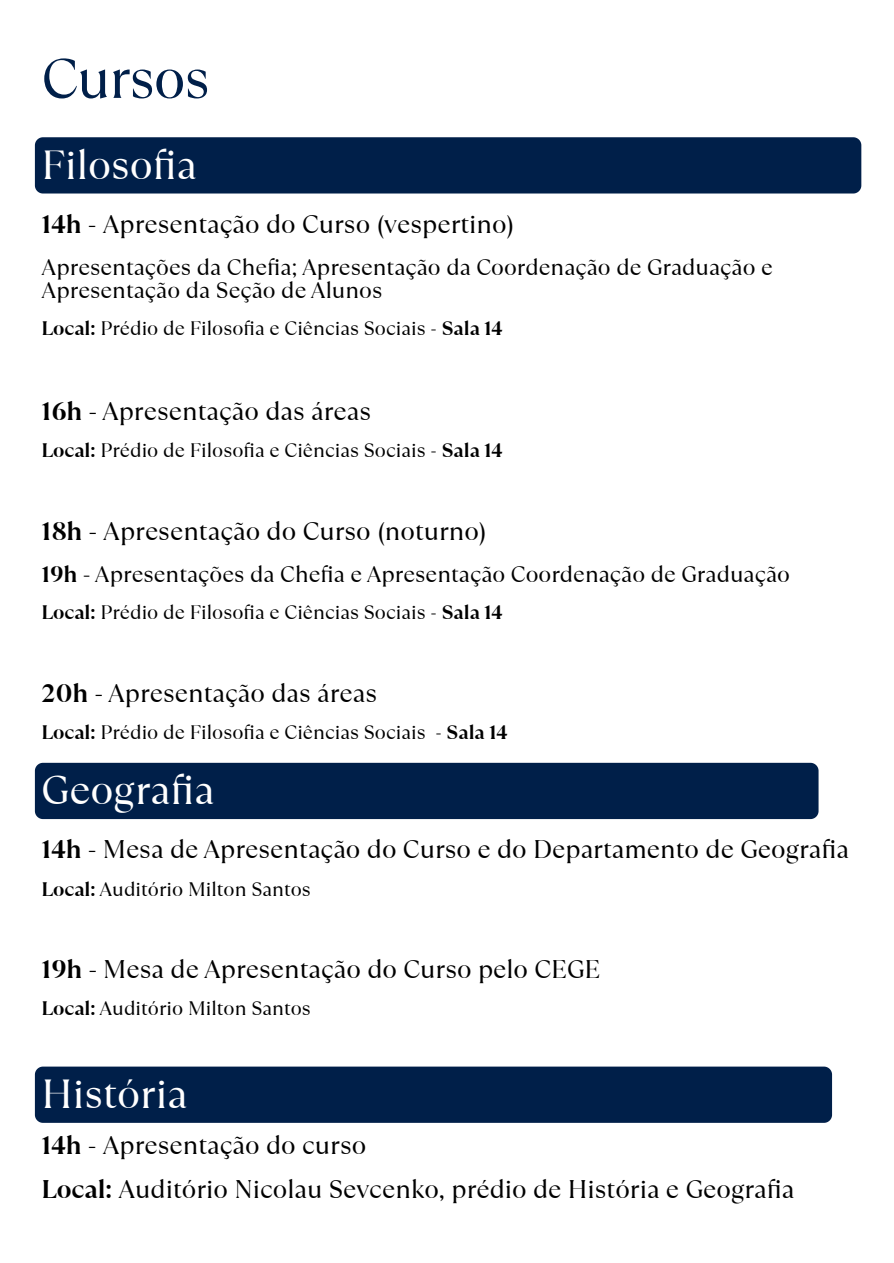
<style>
.page{position:relative;width:894px;height:1263px;background:#fff}
.page>*{position:absolute;margin:0;border:0;box-sizing:border-box;transform-origin:0 0}
.t1{font:55.5px "TT Ramillas";letter-spacing:-.02em;color:#001f49}
.t2{font:40.5px "TT Ramillas";color:#fff}
.t3{font:25.5px "TT Ramillas";color:#000}
.t4{font:22.5px/23.7px "TT Ramillas";color:#000}
.t5{font:19.5px "TT Ramillas";color:#000}
.s1{font-weight:700}
</style>
<div class="page">
<div style="left:35px;top:137px;width:826px;height:57px;background:#001f49"></div>
<div style="left:35px;top:763px;width:783px;height:56px;background:#001f49"></div>
<div style="left:35px;top:1067px;width:796px;height:56px;background:#001f49"></div>
<h1 class="t1" style="left:42px;top:40px;width:170px">Cursos</h1>
<h2 class="t2" style="left:42px;top:137px;width:156px">Filosofia</h2>
<h3 class="t3" style="left:42px;top:206px;width:474px"><span class="s1">14h -</span> Apresentação do Curso (vespertino)</h3>
<p class="t4" style="left:42px;top:255px;width:732px">Apresentações da Chefia; Apresentação da Coordenação de Graduação e<br>Apresentação da Seção de Alunos</p>
<p class="t5" style="left:42px;top:315px;width:462px"><span class="s1">Local:</span> Prédio de Filosofia e Ciências Sociais - <span class="s1">Sala 14</span></p>
<h3 class="t3" style="left:42px;top:393px;width:331px"><span class="s1">16h -</span> Apresentação das áreas</h3>
<p class="t5" style="left:42px;top:436px;width:462px"><span class="s1">Local:</span> Prédio de Filosofia e Ciências Sociais - <span class="s1">Sala 14</span></p>
<h3 class="t3" style="left:42px;top:513px;width:446px"><span class="s1">18h -</span> Apresentação do Curso (noturno)</h3>
<p class="t4" style="left:42px;top:562px;width:749px"><span class="s1">19h -</span> Apresentações da Chefia e Apresentação Coordenação de Graduação</p>
<p class="t5" style="left:42px;top:598px;width:462px"><span class="s1">Local:</span> Prédio de Filosofia e Ciências Sociais - <span class="s1">Sala 14</span></p>
<h3 class="t3" style="left:42px;top:675px;width:337px"><span class="s1">20h -</span> Apresentação das áreas</h3>
<p class="t5" style="left:42px;top:719px;width:467px"><span class="s1">Local:</span> Prédio de Filosofia e Ciências Sociais - <span class="s1">Sala 14</span></p>
<h2 class="t2" style="left:42px;top:762px;width:174px">Geografi a</h2>
<h3 class="t3" style="left:42px;top:832px;width:808px"><span class="s1">14h -</span> Mesa de Apresentação do Curso e do Departamento de Geografia</h3>
<p class="t5" style="left:42px;top:875px;width:271px"><span class="s1">Local:</span> Auditório Milton Santos</p>
<h3 class="t3" style="left:42px;top:951px;width:560px"><span class="s1">19h -</span> Mesa de Apresentação do Curso pelo CEGE</h3>
<p class="t5" style="left:42px;top:994px;width:271px"><span class="s1">Local:</span> Auditório Milton Santos</p>
<h2 class="t2" style="left:42px;top:1066px;width:147px">História</h2>
<h3 class="t3" style="left:42px;top:1128px;width:326px"><span class="s1">14h -</span> Apresentação do curso</h3>
<h3 class="t3" style="left:42px;top:1172px;width:754px"><span class="s1">Local:</span> Auditório Nicolau Sevcenko, prédio de História e Geografia</h3>
</div>
